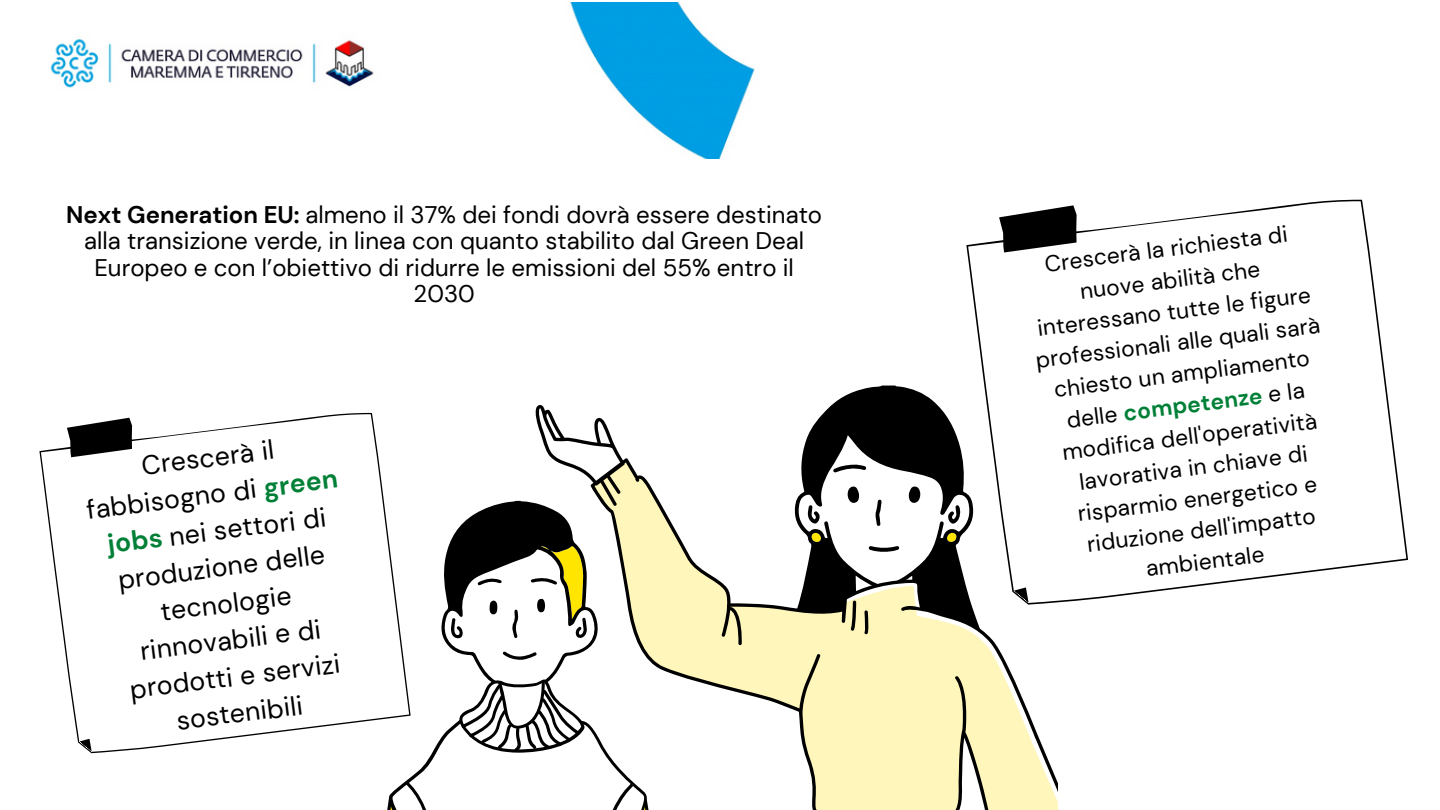
<style>
.page{position:relative;width:1440px;height:810px;background:#fff}
.page>*{position:absolute;margin:0;border:0;box-sizing:border-box;transform-origin:0 0}
.t1{font:26.6px/36.7px "DM Sans";color:#000;text-align:center}
.t2{font:24px/26.2px "DM Sans";color:#000;text-align:center}
.t3{font:22.6px/31.5px "DM Sans";color:#000;text-align:center}
.s1{font-weight:700}
.s2{font-weight:700;color:#008037}
</style>
<div class="page">
<svg style="left:832px;top:386px;width:105px;height:19px;fill:#000"></svg>
<svg style="left:387px;top:501px;width:147px;height:309px"></svg>
<svg style="left:534px;top:405px;width:524px;height:405px"></svg>
<svg style="left:797px;top:435px;width:174px;height:242px"></svg>
<svg style="left:39px;top:412px;width:372px;height:345px"></svg>
<svg style="left:67px;top:417px;width:68px;height:40px"></svg>
<img style="left:50px;top:3px;width:705px;height:156px">
<svg style="left:966px;top:199px;width:442px;height:410px"></svg>
<svg style="left:999px;top:205px;width:81px;height:48px"></svg>
<p class="t2" style="left:66px;top:202px;width:757px"><span class="s1">Next Generation EU:</span> almeno il 37% dei fondi dovrà essere destinato alla transizione verde, in linea con quanto stabilito dal Green Deal Europeo e con l’obiettivo di ridurre le emissioni del 55% entro il 2030</p>
<p class="t1" style="left:80px;top:455px;width:254px;rotate:-7deg">Crescerà il fabbisogno di <span class="s2">green jobs</span> nei settori di produzione delle tecnologie rinnovabili e di prodotti e servizi sostenibili</p>
<p class="t3" style="left:1022px;top:251px;width:288px;rotate:-7deg">Crescerà la richiesta di nuove abilità che interessano tutte le figure professionali alle quali sarà chiesto un ampliamento delle <span class="s2">competenze</span> e la modifica dell'operatività lavorativa in chiave di risparmio energetico e riduzione dell'impatto ambientale</p>
</div>
